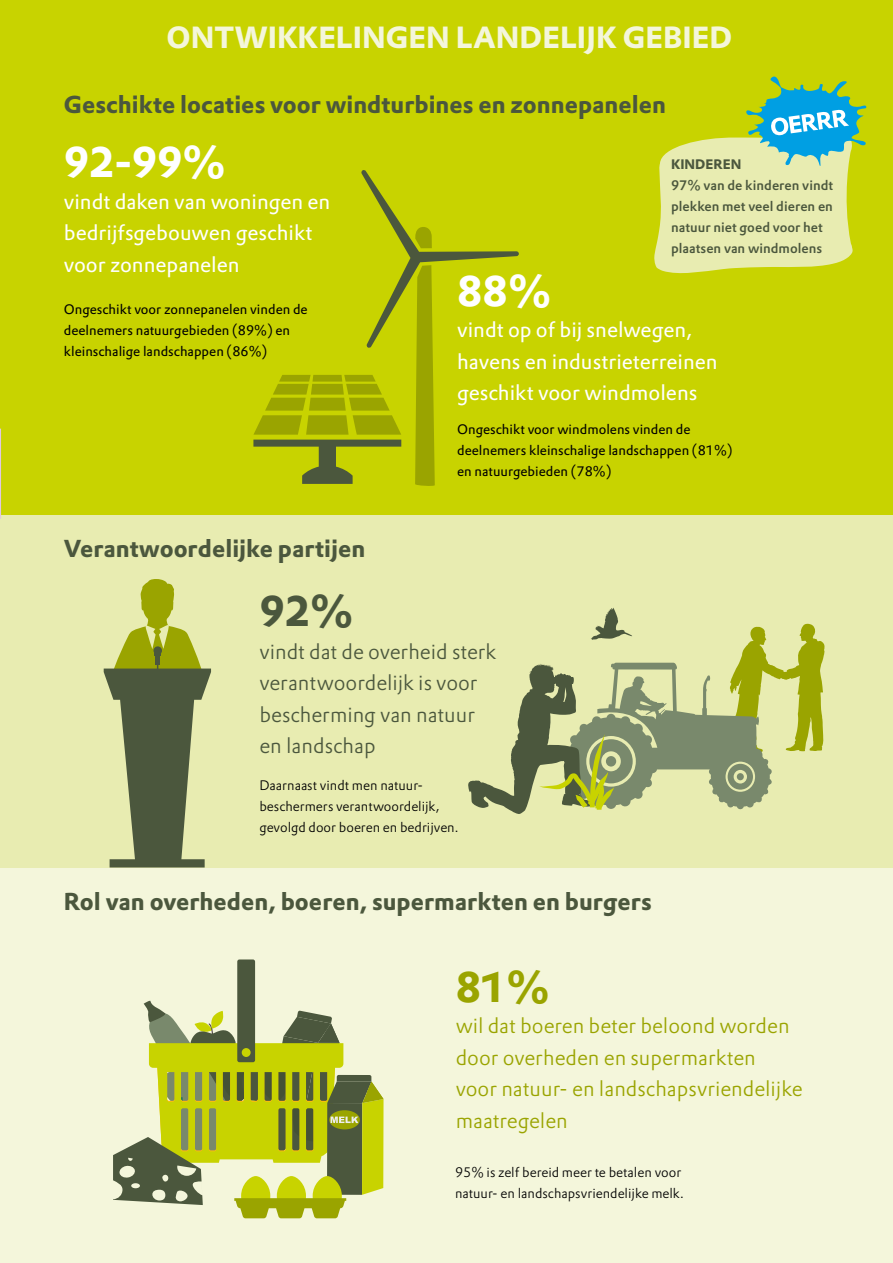
<style>
.page{position:relative;width:893px;height:1263px;background:#fff}
.page>*{position:absolute;margin:0;border:0;box-sizing:border-box;transform-origin:0 0}
.t1{font:700 42px "DTL Prokyon TOT";color:#fff}
.t2{font:700 42px "DTL Prokyon TOT";color:#9aa400}
.t3{font:700 42px "DTL Prokyon TOT";color:#4b573d}
.t4{font:700 30px "DTL Prokyon TOT";color:#f4f6db}
.t5{font:700 24px "DTL Prokyon TOT";color:#4b573d}
.t6{font:21px/31.5px "DTL Prokyon TOT";color:#fff}
.t7{font:300 21px/31.5px "DTL Prokyon TOT";color:#9aa400}
.t8{font:300 21px/31.5px "DTL Prokyon TOT";color:#4b573d}
.t9{font:13.5px/21px "DTL Prokyon TOT";color:#000}
.t10{font:300 13.5px/21px "DTL Prokyon TOT";color:#000}
.t11{font:500 13.5px/21px "DTL Prokyon TOT";color:#4b573d}
.t12{font:700 13.5px "DTL Prokyon TOT";color:#4b573d}
</style>
<div class="page">
<div style="left:0;top:0;width:893px;height:514px;background:#c8d300"></div>
<div style="left:0;top:867px;width:893px;height:396px;background:#f4f6db"></div>
<div style="left:0;top:514px;width:893px;height:353px;background:#e8ecb1"></div>
<svg style="left:253px;top:170px;width:266px;height:316px"></svg>
<svg style="left:654px;top:76px;width:213px;height:198px"></svg>
<div style="left:237px;top:959px;width:18px;height:103px;background:#4b573d;border-radius:2px"></div>
<svg style="left:113px;top:1000px;width:271px;height:218px"></svg>
<svg style="left:0;top:428px;width:1px;height:91px"></svg>
<svg style="left:104px;top:579px;width:107px;height:288px"></svg>
<svg style="left:468px;top:608px;width:357px;height:206px"></svg>
<h2 class="t4" style="left:167px;top:18px;width:567px">ONTWIKKELINGEN LANDELIJK GEBIED</h2>
<h3 class="t5" style="left:64px;top:89px;width:604px">Geschikte locaties voor windturbines en zonnepanelen</h3>
<h1 class="t1" style="left:64px;top:135px;width:164px">92-99%</h1>
<h3 class="t6" style="left:64px;top:185px;width:268px">vindt daken van woningen en bedrijfsgebouwen geschikt voor zonnepanelen</h3>
<p class="t9" style="left:64px;top:298px;width:245px">Ongeschikt voor zonnepanelen vinden de deelnemers natuurgebieden (89%) en kleinschalige landschappen (86%)</p>
<h3 class="t5" style="left:64px;top:533px;width:303px">Verantwoordelijke partijen</h3>
<h1 class="t3" style="left:259px;top:584px;width:96px">92%</h1>
<p class="t12" style="left:671px;top:155px;width:72px">KINDEREN</p>
<p class="t11" style="left:671px;top:175px;width:164px">97% van de kinderen vindt plekken met veel dieren en natuur niet goed voor het plaatsen van windmolens</p>
<h1 class="t1" style="left:457px;top:263px;width:96px">88%</h1>
<h3 class="t6" style="left:457px;top:314px;width:262px">vindt op of bij snelwegen, havens en industrieterreinen geschikt voor windmolens</h3>
<p class="t9" style="left:457px;top:418px;width:277px">Ongeschikt voor windmolens vinden de deelnemers kleinschalige landschappen (81%) en natuurgebieden (78%)</p>
<h3 class="t8" style="left:259px;top:636px;width:239px">vindt dat de overheid sterk verantwoordelijk is voor bescherming van natuur en landschap</h3>
<p class="t10" style="left:259px;top:775px;width:201px">Daarnaast vindt men natuur&shy;beschermers verantwoordelijk, gevolgd door boeren en bedrijven.</p>
<h3 class="t5" style="left:64px;top:886px;width:589px">Rol van overheden, boeren, supermarkten en burgers</h3>
<h1 class="t2" style="left:456px;top:959px;width:96px">81%</h1>
<h3 class="t7" style="left:456px;top:1010px;width:348px">wil dat boeren beter beloond worden door overheden en supermarkten voor natuur- en landschapsvriendelijke maatregelen</h3>
<p class="t10" style="left:455px;top:1162px;width:230px">95% is zelf bereid meer te betalen voor natuur- en landschapsvriendelijke melk.</p>
</div>
